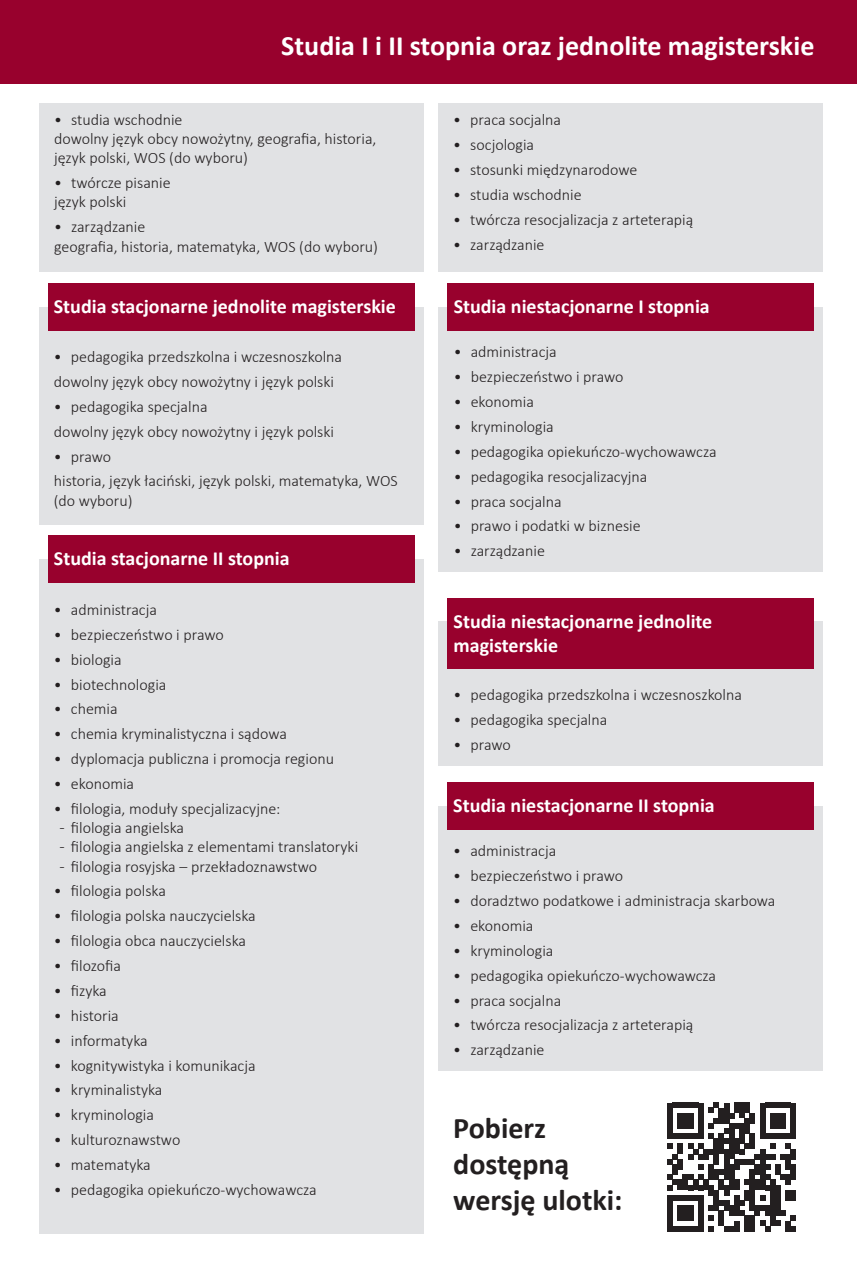
<style>
.page{position:relative;width:857px;height:1282px;background:#fff}
.page>*{position:absolute;margin:0;border:0;box-sizing:border-box;transform-origin:0 0}
.t1{font:700 30px/36px "Calibri";color:#231f20}
.t2{font:700 28px "Calibri";color:#fff}
.t3{font:700 20px/24px "Calibri";color:#fff}
.t4{font:300 16px/19.2px "Calibri";color:#231f20}
</style>
<div class="page">
<div style="left:0;top:0;width:856px;height:83px;background:#98012d"></div>
<div style="left:39px;top:103px;width:384px;height:169px;background:#e1e2e4"></div>
<div style="left:438px;top:806px;width:384px;height:264px;background:#e1e2e4"></div>
<div style="left:39px;top:307px;width:384px;height:217px;background:#e1e2e4"></div>
<div style="left:438px;top:621px;width:384px;height:144px;background:#e1e2e4"></div>
<div style="left:438px;top:307px;width:384px;height:265px;background:#e1e2e4"></div>
<div style="left:39px;top:559px;width:384px;height:674px;background:#e1e2e4"></div>
<div style="left:48px;top:283px;width:366px;height:48px;background:#98012d"></div>
<div style="left:447px;top:598px;width:366px;height:70px;background:#98012d"></div>
<div style="left:447px;top:782px;width:366px;height:48px;background:#98012d"></div>
<div style="left:447px;top:283px;width:366px;height:48px;background:#98012d"></div>
<div style="left:48px;top:535px;width:366px;height:47px;background:#98012d"></div>
<div style="left:438px;top:103px;width:384px;height:169px;background:#e1e2e4"></div>
<svg style="left:667px;top:1102px;width:128px;height:128px"></svg>
<h2 class="t2" style="left:281px;top:28px;width:534px">Studia I i II stopnia oraz jednolite magisterskie</h2>
<p class="t4" style="left:54px;top:110px;width:324px">• studia wschodnie<br>dowolny język obcy nowożytny, geografia, historia, język polski, WOS (do wyboru)</p>
<p class="t4" style="left:54px;top:173px;width:118px">• twórcze pisanie język polski</p>
<p class="t4" style="left:54px;top:217px;width:325px">• zarządzanie<br>geografia, historia, matematyka, WOS (do wyboru)</p>
<p class="t3" style="left:54px;top:293px;width:343px">Studia stacjonarne jednolite magisterskie</p>
<p class="t4" style="left:54px;top:344px;width:290px;line-height:24.8px">• pedagogika przedszkolna i wczesnoszkolna dowolny język obcy nowożytny i język polski</p>
<p class="t4" style="left:54px;top:394px;width:281px;line-height:24.8px">• pedagogika specjalna<br>dowolny język obcy nowożytny i język polski</p>
<p class="t4" style="left:54px;top:443px;width:345px;line-height:24.8px">• prawo<br>historia, język łaciński, język polski, matematyka, WOS</p>
<p class="t4" style="left:54px;top:490px;width:80px">(do wyboru)</p>
<p class="t3" style="left:54px;top:545px;width:237px">Studia stacjonarne II stopnia</p>
<p class="t4" style="left:54px;top:600px;width:104px">• administracja</p>
<p class="t4" style="left:54px;top:624px;width:171px">• bezpieczeństwo i prawo</p>
<p class="t4" style="left:54px;top:649px;width:69px">• biologia</p>
<p class="t4" style="left:54px;top:674px;width:114px">• biotechnologia</p>
<p class="t4" style="left:54px;top:699px;width:65px">• chemia</p>
<p class="t4" style="left:54px;top:724px;width:234px">• chemia kryminalistyczna i sądowa</p>
<p class="t4" style="left:54px;top:749px;width:281px">• dyplomacja publiczna i promocja regionu</p>
<p class="t4" style="left:54px;top:774px;width:82px">• ekonomia</p>
<p class="t4" style="left:60px;top:798px;width:300px;text-indent:-6px">• filologia, moduły specjalizacyjne:<br>෮ filologia angielska<br>෮ filologia angielska z elementami translatoryki ෮ filologia rosyjska – przekładoznawstwo</p>
<p class="t4" style="left:54px;top:881px;width:113px">• filologia polska</p>
<p class="t4" style="left:54px;top:906px;width:203px">• filologia polska nauczycielska</p>
<p class="t4" style="left:54px;top:931px;width:193px">• filologia obca nauczycielska</p>
<p class="t4" style="left:54px;top:955px;width:68px">• filozofia</p>
<p class="t4" style="left:54px;top:980px;width:54px">• fizyka</p>
<p class="t4" style="left:54px;top:1005px;width:66px">• historia</p>
<p class="t4" style="left:54px;top:1030px;width:95px">• informatyka</p>
<p class="t4" style="left:54px;top:1055px;width:203px">• kognitywistyka i komunikacja</p>
<p class="t4" style="left:54px;top:1080px;width:110px">• kryminalistyka</p>
<p class="t4" style="left:54px;top:1105px;width:102px">• kryminologia</p>
<p class="t4" style="left:54px;top:1130px;width:128px">• kulturoznawstwo</p>
<p class="t4" style="left:54px;top:1154px;width:98px">• matematyka</p>
<p class="t4" style="left:54px;top:1179px;width:264px">• pedagogika opiekuńczo-wychowawcza</p>
<p class="t4" style="left:453px;top:110px;width:109px">• praca socjalna</p>
<p class="t4" style="left:453px;top:135px;width:82px">• socjologia</p>
<p class="t4" style="left:453px;top:160px;width:185px">• stosunki międzynarodowe</p>
<p class="t4" style="left:453px;top:185px;width:130px">• studia wschodnie</p>
<p class="t4" style="left:453px;top:210px;width:241px">• twórcza resocjalizacja z arteterapią</p>
<p class="t4" style="left:453px;top:235px;width:93px">• zarządzanie</p>
<p class="t3" style="left:453px;top:293px;width:257px">Studia niestacjonarne I stopnia</p>
<p class="t4" style="left:453px;top:342px;width:104px">• administracja</p>
<p class="t4" style="left:453px;top:367px;width:171px">• bezpieczeństwo i prawo</p>
<p class="t4" style="left:453px;top:392px;width:82px">• ekonomia</p>
<p class="t4" style="left:453px;top:417px;width:102px">• kryminologia</p>
<p class="t4" style="left:453px;top:441px;width:264px">• pedagogika opiekuńczo-wychowawcza</p>
<p class="t4" style="left:453px;top:466px;width:195px">• pedagogika resocjalizacyjna</p>
<p class="t4" style="left:453px;top:491px;width:109px">• praca socjalna</p>
<p class="t4" style="left:453px;top:516px;width:188px">• prawo i podatki w biznesie</p>
<p class="t4" style="left:453px;top:541px;width:93px">• zarządzanie</p>
<p class="t3" style="left:453px;top:608px;width:260px">Studia niestacjonarne jednolite magisterskie</p>
<p class="t4" style="left:453px;top:685px;width:290px">• pedagogika przedszkolna i wczesnoszkolna</p>
<p class="t4" style="left:453px;top:710px;width:155px">• pedagogika specjalna</p>
<p class="t4" style="left:453px;top:735px;width:59px">• prawo</p>
<p class="t3" style="left:453px;top:792px;width:263px">Studia niestacjonarne II stopnia</p>
<p class="t4" style="left:453px;top:841px;width:104px">• administracja</p>
<p class="t4" style="left:453px;top:866px;width:171px">• bezpieczeństwo i prawo</p>
<p class="t4" style="left:453px;top:891px;width:323px">• doradztwo podatkowe i administracja skarbowa</p>
<p class="t4" style="left:453px;top:915px;width:82px">• ekonomia</p>
<p class="t4" style="left:453px;top:940px;width:102px">• kryminologia</p>
<p class="t4" style="left:453px;top:965px;width:264px">• pedagogika opiekuńczo-wychowawcza</p>
<p class="t4" style="left:453px;top:990px;width:109px">• praca socjalna</p>
<p class="t4" style="left:453px;top:1015px;width:241px">• twórcza resocjalizacja z arteterapią</p>
<p class="t4" style="left:453px;top:1040px;width:93px">• zarządzanie</p>
<h1 class="t1" style="left:453px;top:1108px;width:171px">Pobierz dostępną wersję ulotki:</h1>
</div>
